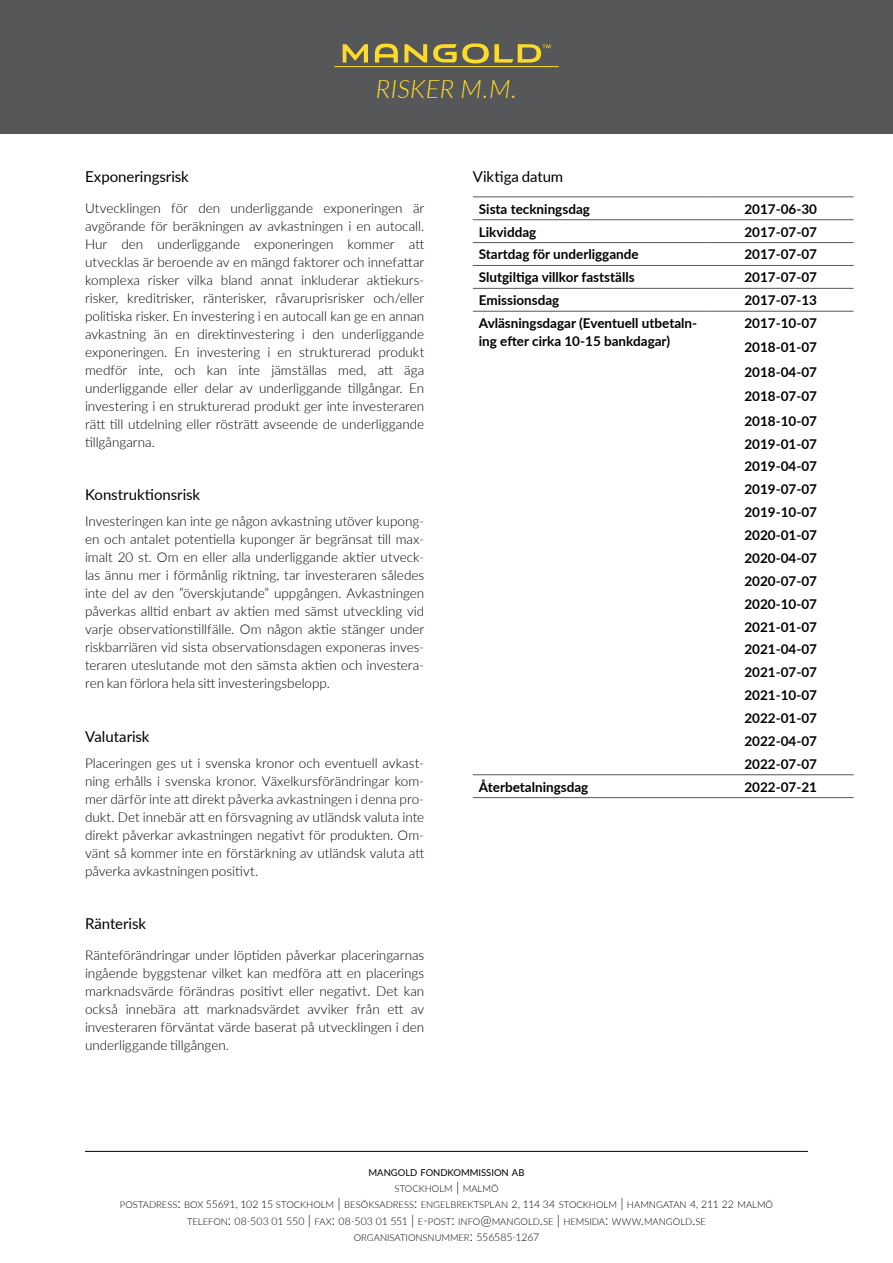
<style>
.page{position:relative;width:893px;height:1263px;background:#fff}
.page>*{position:absolute;margin:0;border:0;box-sizing:border-box;transform-origin:0 0}
.t1{font:italic 300 25.5px "Lato";letter-spacing:.015em;color:#fddb2b}
.t2{font:15px "Lato";letter-spacing:-.005em;color:#000}
.t3{font:300 13.5px/18px "Lato";color:#000;text-align:justify}
.t4{font:700 13.5px/22.8px "Lato";color:#000;text-align:justify}
.t5{font:300 9.45px/16.2px "Lato";color:#000;text-align:center}
.s1{font-weight:400}
.s2{font-size:13.5px}
.s3{font-size:10.5px}
</style>
<div class="page">
<div style="left:0;top:0;width:893px;height:134px;background:#555759"></div>
<hr style="left:85px;top:1151px;width:723px;height:1px;background:#000">
<svg style="left:343px;top:44px;width:25px;height:19px"></svg>
<svg style="left:404px;top:44px;width:23px;height:19px"></svg>
<svg style="left:375px;top:44px;width:23px;height:19px"></svg>
<svg style="left:433px;top:43px;width:117px;height:20px"></svg>
<hr style="left:334px;top:66px;width:225px;height:1px;background:#fddb2b">
<hr style="left:473px;top:197px;width:235px;height:1px;background:#555759">
<hr style="left:708px;top:197px;width:146px;height:1px;background:#555759">
<hr style="left:473px;top:219px;width:235px;height:1px;background:#555759">
<hr style="left:708px;top:219px;width:146px;height:1px;background:#555759">
<hr style="left:473px;top:242px;width:235px;height:1px;background:#555759">
<hr style="left:708px;top:242px;width:146px;height:1px;background:#555759">
<hr style="left:473px;top:265px;width:235px;height:1px;background:#555759">
<hr style="left:708px;top:265px;width:146px;height:1px;background:#555759">
<hr style="left:473px;top:288px;width:235px;height:1px;background:#555759">
<hr style="left:708px;top:288px;width:146px;height:1px;background:#555759">
<hr style="left:473px;top:311px;width:235px;height:1px;background:#555759">
<hr style="left:708px;top:311px;width:146px;height:1px;background:#555759">
<hr style="left:473px;top:774px;width:235px;height:1px;background:#555759">
<hr style="left:708px;top:774px;width:146px;height:1px;background:#555759">
<hr style="left:473px;top:797px;width:235px;height:1px;background:#555759">
<hr style="left:708px;top:797px;width:146px;height:1px;background:#555759">
<h1 class="t1" style="left:376px;top:71px;width:143px">RISKER M.M.</h1>
<p class="t2" style="left:85px;top:166px;width:105px">Exponeringsrisk</p>
<p class="t3" style="left:85px;top:199px;width:341px">Utvecklingen för den underliggande exponeringen är avgörande för beräkningen av avkastningen i en autocall.<br>Hur den underliggande exponeringen kommer att utvecklas är beroende av en mängd faktorer och innefattar komplexa risker vilka bland annat inkluderar aktiekurs&shy;risker, kreditrisker, ränterisker, råvaruprisrisker och/eller politiska risker. En investering i en autocall kan ge en annan avkastning än en direktinvestering i den underliggande exponeringen. En investering i en strukturerad produkt medför inte, och kan inte jämställas med, att äga underliggande eller delar av underliggande tillgångar. En investering i en strukturerad produkt ger inte investeraren rätt till utdelning eller rösträtt avseende de underliggande tillgångarna.</p>
<p class="t2" style="left:85px;top:484px;width:117px">Konstruktionsrisk</p>
<p class="t3" style="left:85px;top:512px;width:341px">Investeringen kan inte ge någon avkastning utöver kupong&shy;en och antalet potentiella kuponger är begränsat till max&shy;imalt 20 st. Om en eller alla underliggande aktier utveck&shy;las ännu mer i förmånlig riktning, tar investeraren således inte del av den ”överskjutande” uppgången. Avkastningen påverkas alltid enbart av aktien med sämst utveckling vid varje observationstillfälle. Om någon aktie stänger under riskbarriären vid sista observationsdagen exponeras inves&shy;teraren uteslutande mot den sämsta aktien och investera&shy;ren kan förlora hela sitt investeringsbelopp.</p>
<p class="t2" style="left:85px;top:725px;width:66px">Valutarisk</p>
<p class="t3" style="left:85px;top:754px;width:341px">Placeringen ges ut i svenska kronor och eventuell avkast&shy;ning erhålls i svenska kronor. Växelkursförändringar kom&shy;mer därför inte att direkt påverka avkastningen i denna pro&shy;dukt. Det innebär att en försvagning av utländsk valuta inte direkt påverkar avkastningen negativt för produkten. Om&shy;vänt så kommer inte en förstärkning av utländsk valuta att påverka avkastningen positivt.</p>
<p class="t2" style="left:85px;top:913px;width:62px">Ränterisk</p>
<p class="t3" style="left:85px;top:945px;width:341px">Ränteförändringar under löptiden påverkar placeringarnas ingående byggstenar vilket kan medföra att en placerings marknadsvärde förändras positivt eller negativt. Det kan också innebära att marknadsvärdet avviker från ett av investeraren förväntat värde baserat på utvecklingen i den underliggande tillgången.</p>
<p class="t2" style="left:473px;top:166px;width:92px">Viktiga datum</p>
<p class="t4" style="left:479px;top:197px;width:113px">Sista teckningsdag</p>
<p class="t4" style="left:744px;top:197px;width:74px">2017-06-30</p>
<p class="t4" style="left:479px;top:220px;width:59px">Likviddag</p>
<p class="t4" style="left:744px;top:220px;width:74px">2017-07-07</p>
<p class="t4" style="left:479px;top:243px;width:161px">Startdag för underliggande</p>
<p class="t4" style="left:744px;top:243px;width:74px">2017-07-07</p>
<p class="t4" style="left:479px;top:265px;width:157px">Slutgiltiga villkor fastställs</p>
<p class="t4" style="left:744px;top:265px;width:74px">2017-07-07</p>
<p class="t4" style="left:479px;top:288px;width:82px">Emissionsdag</p>
<p class="t4" style="left:744px;top:288px;width:74px">2017-07-13</p>
<p class="t4" style="left:479px;top:314px;width:220px;line-height:18px">Avläsningsdagar (Eventuell utbetaln&shy;ing efter cirka 10-15 bankdagar)</p>
<p class="t4" style="left:744px;top:310px;width:74px;line-height:24.5px">2017-10-07<br>2018-01-07<br>2018-04-07<br>2018-07-07<br>2018-10-07</p>
<p class="t4" style="left:744px;top:432px;width:74px">2019-01-07<br>2019-04-07<br>2019-07-07<br>2019-10-07<br>2020-01-07<br>2020-04-07<br>2020-07-07<br>2020-10-07<br>2021-01-07<br>2021-04-07<br>2021-07-07<br>2021-10-07<br>2022-01-07<br>2022-04-07<br>2022-07-07</p>
<p class="t4" style="left:479px;top:775px;width:111px">Återbetalningsdag</p>
<p class="t4" style="left:744px;top:775px;width:74px">2022-07-21</p>
<p class="t5" style="left:120px;top:1164px;width:655px"><span class="s1">MANGOLD FONDKOMMISSION AB<br></span>STOCKHOLM <span class="s2">|</span> MALMÖ<br>POSTADRESS<span class="s2">:</span> BOX <span class="s3">55691, 102 15</span> STOCKHOLM <span class="s2">|</span> BESÖKSADRESS<span class="s2">:</span> ENGELBREKTSPLAN <span class="s3">2, 114 34</span> STOCKHOLM <span class="s2">|</span> HAMNGATAN <span class="s3">4, 211 22</span> MALMÖ TELEFON<span class="s2">:</span> <span class="s3">08-503 01 550</span> <span class="s2">|</span> FAX<span class="s2">:</span> <span class="s3">08-503 01 551</span> <span class="s2">|</span> E<span class="s2">-</span>POST<span class="s2">:</span> INFO<span class="s2">@</span>MANGOLD<span class="s2">.</span>SE <span class="s2">|</span> HEMSIDA<span class="s2">:</span> WWW<span class="s2">.</span>MANGOLD<span class="s2">.</span>SE<br>ORGANISATIONSNUMMER<span class="s2">:</span> <span class="s3">556585-1267</span></p>
</div>
